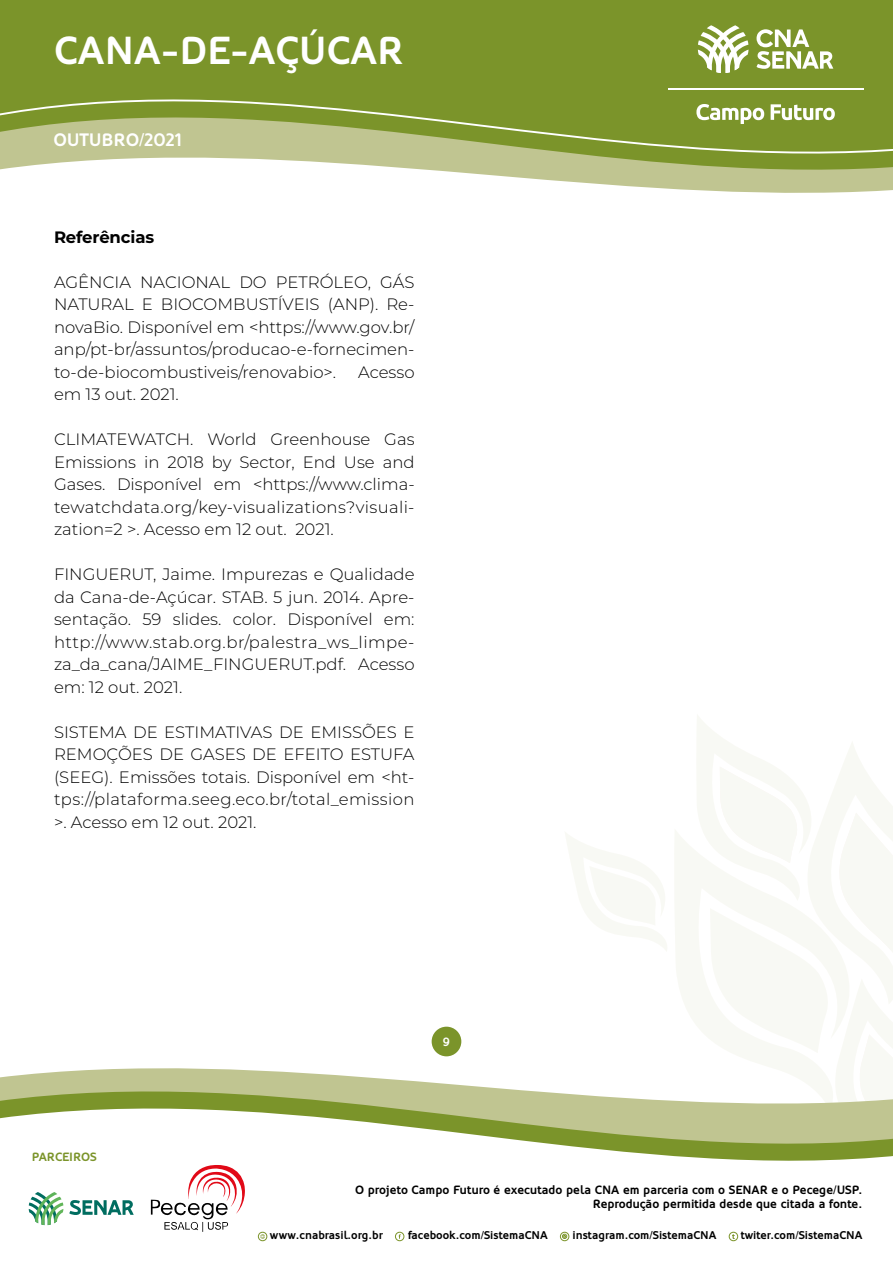
<style>
.page{position:relative;width:893px;height:1263px;background:#fff}
.page>*{position:absolute;margin:0;border:0;box-sizing:border-box;transform-origin:0 0}
.t1{font:700 39px "Oblik";color:#fff}
.t2{font:700 18px "Oblik";letter-spacing:-.005em;color:#fff}
.t3{font:300 16.5px/22.5px "Montserrat";color:#000;text-align:justify}
.t4{font:700 16.5px "Montserrat";letter-spacing:-.01em;color:#000}
.t5{font:700 12px/14.4px "Oblik";color:#000;text-align:right}
.t6{font:700 12px "Oblik";color:#7b942a}
.t7{font:700 12px "Oblik";color:#fff}
.t8{font:700 11.25px "Oblik";color:#000}
</style>
<div class="page">
<svg style="left:565px;top:833px;width:81px;height:34px"></svg>
<svg style="left:695px;top:715px;width:198px;height:152px"></svg>
<svg style="left:0;top:0;width:893px;height:193px;background:#96a854"></svg>
<svg style="left:572px;top:867px;width:321px;height:17px;fill:#f8f9f4"></svg>
<svg style="left:0;top:884px;width:893px;height:358px"></svg>
<svg style="left:698px;top:25px;width:50px;height:48px"></svg>
<svg style="left:696px;top:104px;width:68px;height:20px"></svg>
<svg style="left:771px;top:104px;width:64px;height:16px"></svg>
<svg style="left:756px;top:29px;width:77px;height:40px"></svg>
<hr style="left:668px;top:88px;width:195px;height:1px;background:#fff">
<div style="left:395px;top:1232px;width:9px;height:9px;border:1px solid #7b942a;border-radius:50%"></div>
<div style="left:560px;top:1232px;width:9px;height:9px;border:1px solid #7b942a;border-radius:50%"></div>
<svg style="left:562px;top:1234px;width:5px;height:5px"></svg>
<div style="left:729px;top:1232px;width:9px;height:9px;border:1px solid #7b942a;border-radius:50%"></div>
<svg style="left:732px;top:1234px;width:3px;height:5px"></svg>
<div style="left:258px;top:1232px;width:9px;height:9px;border:1px solid #7b942a;border-radius:50%"></div>
<svg style="left:260px;top:1234px;width:5px;height:5px"></svg>
<svg style="left:151px;top:1165px;width:94px;height:67px"></svg>
<div style="left:432px;top:1027px;width:29px;height:29px;background:#7b942a;border-radius:50%"></div>
<svg style="left:29px;top:1192px;width:34px;height:33px"></svg>
<svg style="left:69px;top:1200px;width:65px;height:15px"></svg>
<h1 class="t1" style="left:54px;top:28px;width:351px">CANA-DE-AÇÚCAR</h1>
<p class="t2" style="left:53px;top:130px;width:130px">OUTUBRO/2021</p>
<p class="t4" style="left:54px;top:225px;width:102px">Referências</p>
<p class="t3" style="left:54px;top:270px;width:362px">AGÊNCIA NACIONAL DO PETRÓLEO, GÁS NATURAL E BIOCOMBUSTÍVEIS (ANP). Re&shy;novaBio. Disponível em &lt;https://www.gov.br/ anp/pt-br/assuntos/producao-e-fornecimen&shy;to-de-biocombustiveis/renovabio&gt;.</p>
<p class="t3" style="left:358px;top:360px;width:58px">Acesso</p>
<p class="t3" style="left:54px;top:382px;width:126px">em 13 out. 2021.</p>
<p class="t3" style="left:54px;top:427px;width:362px">CLIMATEWATCH. World Greenhouse Gas Emissions in 2018 by Sector, End Use and Gases. Disponível em &lt;https://www.clima&shy;tewatchdata.org/key-visualizations?visuali&shy;zation=2 &gt;. Acesso em 12 out. 2021.</p>
<p class="t3" style="left:54px;top:562px;width:362px">FINGUERUT, Jaime. Impurezas e Qualidade da Cana-de-Açúcar. STAB. 5 jun. 2014. Apre&shy;sentação. 59 slides. color. Disponível em: http://www.stab.org.br/palestra_ws_limpe&shy;za_da_cana/JAIME_FINGUERUT.pdf. Acesso em: 12 out. 2021.</p>
<p class="t3" style="left:54px;top:720px;width:362px">SISTEMA DE ESTIMATIVAS DE EMISSÕES E REMOÇÕES DE GASES DE EFEITO ESTUFA (SEEG). Emissões totais. Disponível em &lt;ht&shy;tps://plataforma.seeg.eco.br/total_emission &gt;. Acesso em 12 out. 2021.</p>
<p class="t6" style="left:32px;top:1150px;width:67px">PARCEIROS</p>
<p class="t7" style="left:443px;top:1035px;width:9px">9</p>
<p class="t5" style="left:355px;top:1183px;width:509px">O projeto Campo Futuro é executado pela CNA em parceria com o SENAR e o Pecege/USP.<br>Reprodução permitida desde que citada a fonte.</p>
<p class="t8" style="left:270px;top:1229px;width:114px">www.cnabrasil.org.br</p>
<p class="t8" style="left:408px;top:1229px;width:141px">facebook.com/SistemaCNA</p>
<p class="t8" style="left:573px;top:1229px;width:145px">instagram.com/SistemaCNA</p>
<p class="t8" style="left:741px;top:1229px;width:123px">twiter.com/SistemaCNA</p>
</div>
